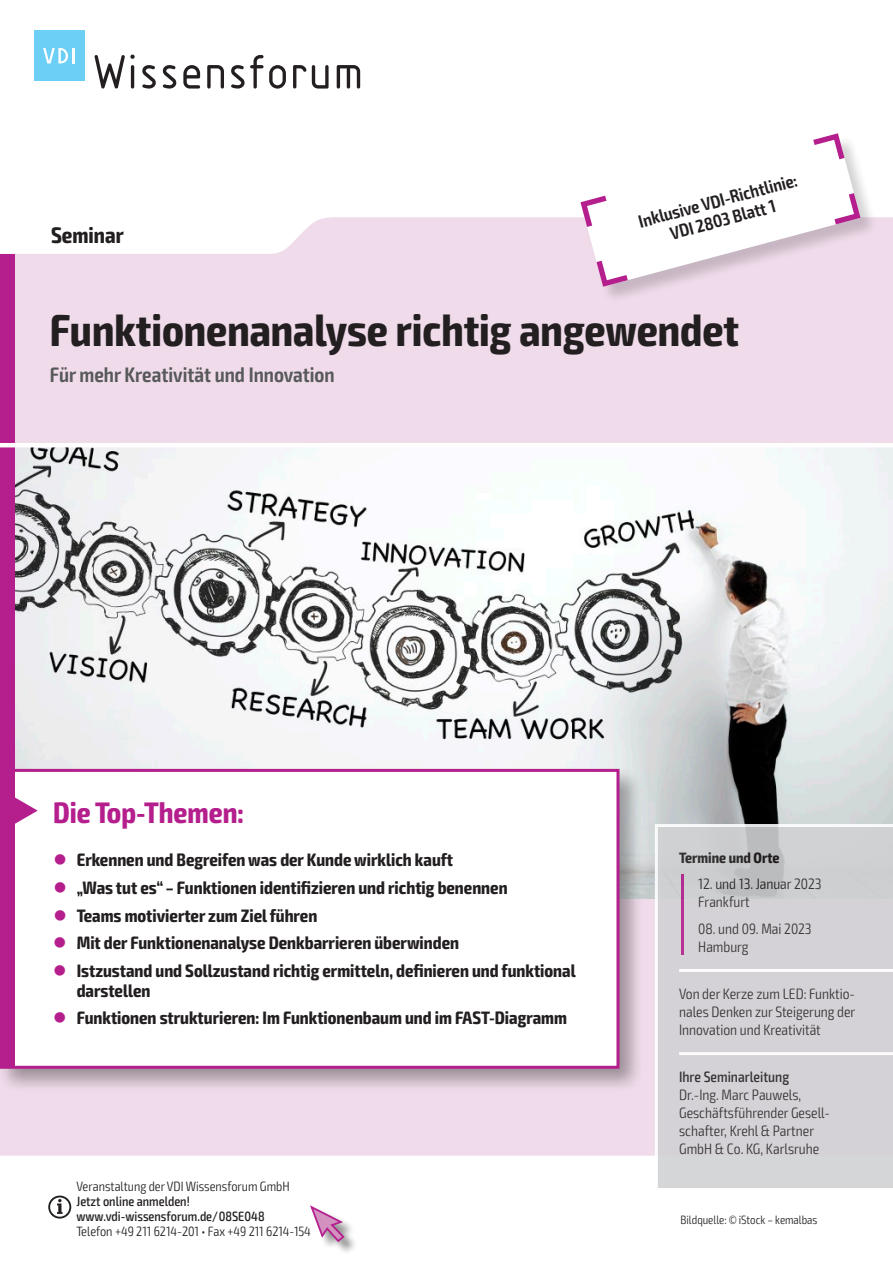
<style>
.page{position:relative;width:893px;height:1263px;background:#fff}
.page>*{position:absolute;margin:0;border:0;box-sizing:border-box;transform-origin:0 0}
.t1{font:700 condensed 45px "Exo 2";color:#231f20}
.t2{font:700 condensed 29.7px "Exo 2";color:#b41e8d}
.t3{font:700 condensed 22.5px "Exo 2";color:#231f20}
.t4{font:600 condensed 21px "Exo 2";color:#57585a}
.t5{font:700 condensed 18px/19.5px "Exo 2";color:#231f20}
.t6{font:600 condensed 18px/19.5px "Exo 2";color:#231f20;text-align:center}
.t7{font:300 condensed 15px/18px "Exo 2";color:#231f20}
.t8{font:500 condensed 15px "Exo 2";color:#231f20}
.t9{font:700 condensed 15px "Exo 2";color:#231f20}
.t10{font:300 condensed 13.5px "Exo 2";color:#231f20}
.t11{font:500 condensed 13.5px/15px "Exo 2";color:#231f20}
.t12{font:300 condensed 12px "Exo 2";color:#231f20}
.s1{color:#b41e8d}
</style>
<div class="page">
<div style="left:0;top:217px;width:893px;height:938px;background:#efdbea"></div>
<img style="left:14px;top:447px;width:879px;height:451px">
<div style="left:0;top:765px;width:644px;height:328px;background:#231f20;opacity:.4"></div>
<div style="left:2px;top:770px;width:616px;height:297px;background:#fff"></div>
<div style="left:3px;top:772px;width:11px;height:294px;background:#b41e8d"></div>
<div style="left:0;top:769px;width:619px;height:300px;border:3px solid #b41e8d"></div>
<svg style="left:14px;top:796px;width:24px;height:29px"></svg>
<div style="left:0;top:254px;width:14px;height:519px;background:#b41e8d"></div>
<div style="left:311px;top:1206px;width:47px;height:49px;background:#231f20;opacity:.5"></div>
<svg style="left:310px;top:1205px;width:36px;height:38px"></svg>
<hr style="left:0;top:443px;width:893px;height:4px;background:#fff">
<svg style="left:655px;top:824px;width:238px;height:364px"></svg>
<svg style="left:48px;top:1195px;width:23px;height:23px"></svg>
<svg style="left:94px;top:54px;width:41px;height:35px"></svg>
<svg style="left:142px;top:65px;width:14px;height:24px"></svg>
<svg style="left:163px;top:65px;width:13px;height:24px"></svg>
<svg style="left:183px;top:65px;width:17px;height:24px"></svg>
<svg style="left:207px;top:65px;width:17px;height:24px"></svg>
<svg style="left:231px;top:55px;width:55px;height:34px"></svg>
<svg style="left:293px;top:65px;width:36px;height:24px"></svg>
<svg style="left:337px;top:65px;width:23px;height:24px"></svg>
<div style="left:34px;top:30px;width:50px;height:51px;background:#6bcff6"></div>
<svg style="left:43px;top:48px;width:31px;height:15px"></svg>
<div style="left:581px;top:134px;width:297px;height:170px;background:#231f20;opacity:.2"></div>
<svg style="left:580px;top:133px;width:280px;height:154px"></svg>
<p class="t3" style="left:51px;top:221px;width:74px">Seminar</p>
<p class="t6" style="left:637px;top:213px;width:165px;rotate:-15deg">Inklusive VDI-Richtlinie:<br>VDI 2803 Blatt 1</p>
<h1 class="t1" style="left:50px;top:303px;width:691px">Funktionenanalyse richtig angewendet</h1>
<p class="t4" style="left:50px;top:362px;width:286px">Für mehr Kreativität und Innovation</p>
<h2 class="t2" style="left:53px;top:794px;width:192px">Die Top-Themen:</h2>
<p class="t5" style="left:53px;top:850px;width:401px"><span class="s1">●</span> Erkennen und Begreifen was der Kunde wirklich kauft</p>
<p class="t5" style="left:53px;top:878px;width:456px"><span class="s1">●</span> „Was tut es“ – Funktionen identifizieren und richtig benennen</p>
<p class="t5" style="left:53px;top:906px;width:265px"><span class="s1">●</span> Teams motivierter zum Ziel führen</p>
<p class="t5" style="left:53px;top:934px;width:407px"><span class="s1">●</span> Mit der Funktionenanalyse Denkbarrieren überwinden</p>
<p class="t5" style="left:77px;top:961px;width:501px;text-indent:-23px"><span class="s1">●</span> Istzustand und Sollzustand richtig ermitteln, definieren und funktional darstellen</p>
<p class="t5" style="left:53px;top:1009px;width:515px"><span class="s1">●</span> Funktionen strukturieren: Im Funktionenbaum und im FAST-Diagramm</p>
<p class="t10" style="left:77px;top:1178px;width:215px">Veranstaltung der VDI Wissensforum GmbH</p>
<p class="t11" style="left:77px;top:1194px;width:190px">Jetzt online anmelden! www.vdi-wissensforum.de/08SE048</p>
<p class="t10" style="left:77px;top:1223px;width:236px">Telefon +49 211 6214-201 • Fax +49 211 6214-154</p>
<p class="t9" style="left:679px;top:849px;width:102px">Termine und Orte</p>
<p class="t7" style="left:698px;top:875px;width:125px">12. und 13. Januar 2023<br>Frankfurt</p>
<p class="t7" style="left:698px;top:920px;width:115px">08. und 09. Mai 2023<br>Hamburg</p>
<p class="t7" style="left:679px;top:985px;width:178px;text-align:justify">Von der Kerze zum LED: Funktio&shy;nales Denken zur Steigerung der Innovation und Kreativität</p>
<p class="t8" style="left:679px;top:1068px;width:112px">Ihre Seminarleitung</p>
<p class="t7" style="left:679px;top:1086px;width:152px">Dr.-Ing. Marc Pauwels,<br>Geschäftsführender Gesell&shy;schafter, Krehl &amp; Partner<br>GmbH &amp; Co. KG, Karlsruhe</p>
<p class="t12" style="left:681px;top:1212px;width:138px">Bildquelle: © iStock – kemalbas</p>
</div>
